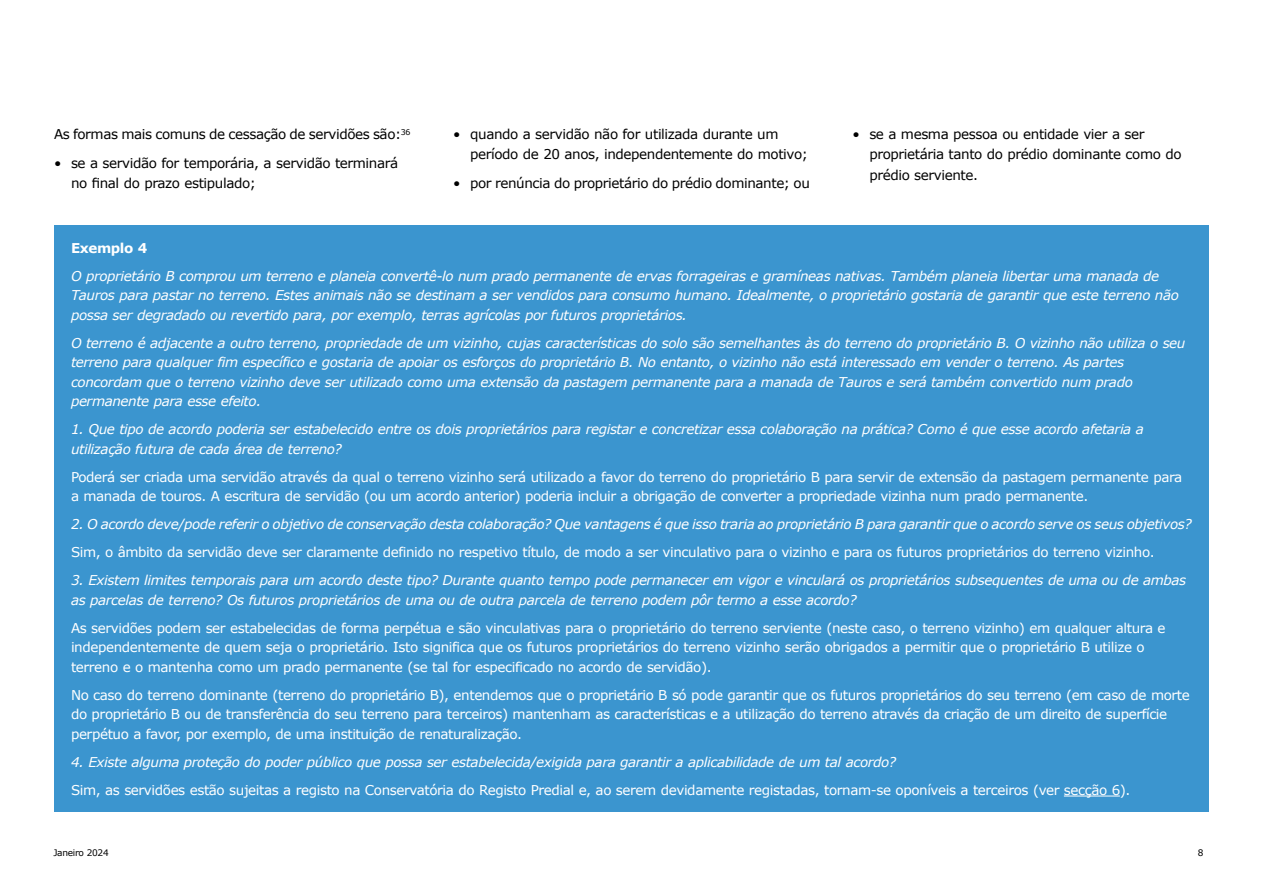
<style>
.page{position:relative;width:1263px;height:893px;background:#fff}
.page>*{position:absolute;margin:0;border:0;box-sizing:border-box;transform-origin:0 0}
.Body_text{font:italic 13.5px/19.5px "Verdana";letter-spacing:-.03em;color:#fff}
.Body_text-2{font:13.5px/19.5px "Verdana";letter-spacing:-.03em;color:#fff}
.Body_text-3{font:13.5px/20.2px "Verdana";letter-spacing:-.03em;color:#000}
.Body_text-4{font:700 13.5px "Verdana";letter-spacing:-.03em;color:#fff}
.t1{font:9px "Verdana";letter-spacing:-.03em;color:#000}
</style>
<div class="page">
<div style="left:54px;top:225px;width:1155px;height:587px;background:#3b95cf"></div>
<hr style="left:1064px;top:796px;width:56px;height:1px;background:#fff">
<p class="Body_text-3" style="left:54px;top:124px;width:358px">As formas mais comuns de cessação de servidões são:<sup>36</sup></p>
<p class="Body_text-3" style="left:71px;top:153px;width:329px;text-indent:-17px">• se a servidão for temporária, a servidão terminará no final do prazo estipulado;</p>
<p class="Body_text-3" style="left:470px;top:124px;width:339px;text-indent:-17px">• quando a servidão não for utilizada durante um período de 20 anos, independentemente do motivo;</p>
<p class="Body_text-3" style="left:453px;top:173px;width:358px">• por renúncia do proprietário do prédio dominante; ou</p>
<p class="Body_text-3" style="left:869px;top:124px;width:314px;text-indent:-17px">• se a mesma pessoa ou entidade vier a ser proprietária tanto do prédio dominante como do prédio serviente.</p>
<p class="Body_text-4" style="left:71px;top:238px;width:78px">Exemplo 4</p>
<p class="Body_text" style="left:71px;top:266px;width:1109px">O proprietário B comprou um terreno e planeia convertê-lo num prado permanente de ervas forrageiras e gramíneas nativas. Também planeia libertar uma manada de<br>Tauros para pastar no terreno. Estes animais não se destinam a ser vendidos para consumo humano. Idealmente, o proprietário gostaria de garantir que este terreno não possa ser degradado ou revertido para, por exemplo, terras agrícolas por futuros proprietários.</p>
<p class="Body_text" style="left:71px;top:333px;width:1116px">O terreno é adjacente a outro terreno, propriedade de um vizinho, cujas características do solo são semelhantes às do terreno do proprietário B. O vizinho não utiliza o seu terreno para qualquer fim específico e gostaria de apoiar os esforços do proprietário B. No entanto, o vizinho não está interessado em vender o terreno. As partes concordam que o terreno vizinho deve ser utilizado como uma extensão da pastagem permanente para a manada de Tauros e será também convertido num prado permanente para esse efeito.</p>
<p class="Body_text" style="left:71px;top:419px;width:1074px">1. Que tipo de acordo poderia ser estabelecido entre os dois proprietários para registar e concretizar essa colaboração na prática? Como é que esse acordo afetaria a utilização futura de cada área de terreno?</p>
<p class="Body_text-2" style="left:71px;top:467px;width:1113px">Poderá ser criada uma servidão através da qual o terreno vizinho será utilizado a favor do terreno do proprietário B para servir de extensão da pastagem permanente para a manada de touros. A escritura de servidão (ou um acordo anterior) poderia incluir a obrigação de converter a propriedade vizinha num prado permanente.</p>
<p class="Body_text" style="left:71px;top:514px;width:1122px">2. O acordo deve/pode referir o objetivo de conservação desta colaboração? Que vantagens é que isso traria ao proprietário B para garantir que o acordo serve os seus objetivos?</p>
<p class="Body_text-2" style="left:71px;top:542px;width:1085px">Sim, o âmbito da servidão deve ser claramente definido no respetivo título, de modo a ser vinculativo para o vizinho e para os futuros proprietários do terreno vizinho.</p>
<p class="Body_text" style="left:71px;top:570px;width:1117px">3. Existem limites temporais para um acordo deste tipo? Durante quanto tempo pode permanecer em vigor e vinculará os proprietários subsequentes de uma ou de ambas as parcelas de terreno? Os futuros proprietários de uma ou de outra parcela de terreno podem pôr termo a esse acordo?</p>
<p class="Body_text-2" style="left:71px;top:618px;width:1096px">As servidões podem ser estabelecidas de forma perpétua e são vinculativas para o proprietário do terreno serviente (neste caso, o terreno vizinho) em qualquer altura e independentemente de quem seja o proprietário. Isto significa que os futuros proprietários do terreno vizinho serão obrigados a permitir que o proprietário B utilize o terreno e o mantenha como um prado permanente (se tal for especificado no acordo de servidão).</p>
<p class="Body_text-2" style="left:71px;top:685px;width:1120px">No caso do terreno dominante (terreno do proprietário B), entendemos que o proprietário B só pode garantir que os futuros proprietários do seu terreno (em caso de morte do proprietário B ou de transferência do seu terreno para terceiros) mantenham as características e a utilização do terreno através da criação de um direito de superfície perpétuo a favor, por exemplo, de uma instituição de renaturalização.</p>
<p class="Body_text" style="left:71px;top:752px;width:827px">4. Existe alguma proteção do poder público que possa ser estabelecida/exigida para garantir a aplicabilidade de um tal acordo?</p>
<p class="Body_text-2" style="left:71px;top:780px;width:1061px">Sim, as servidões estão sujeitas a registo na Conservatória do Registo Predial e, ao serem devidamente registadas, tornam-se oponíveis a terceiros (ver secção 6).</p>
<p class="t1" style="left:53px;top:847px;width:57px">Janeiro 2024</p>
<p class="t1" style="left:1198px;top:847px;width:7px">8</p>
</div>
